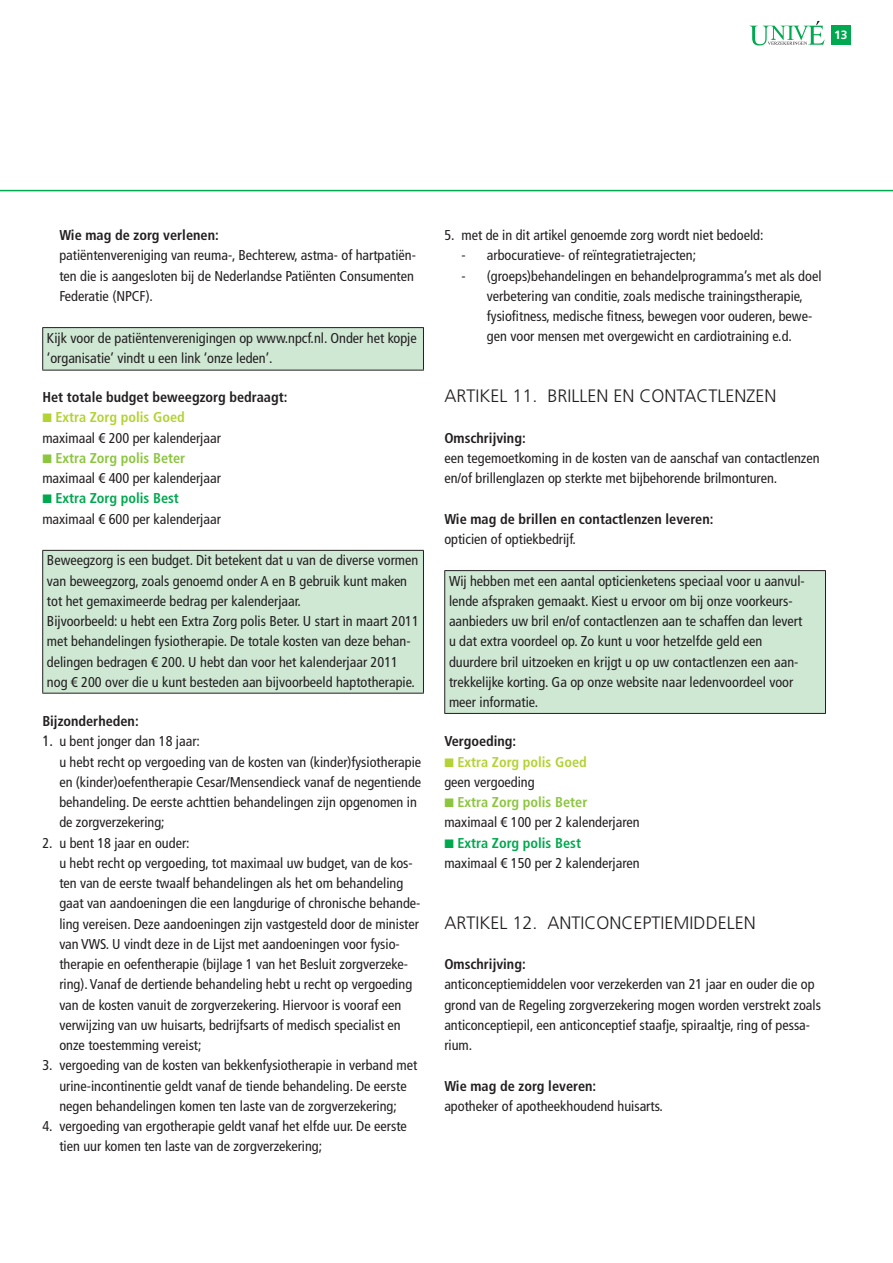
<style>
.page{position:relative;width:893px;height:1263px;background:#fff}
.page>*{position:absolute;margin:0;border:0;box-sizing:border-box;transform-origin:0 0}
.t1{font:300 18px "Frutiger";color:#231f20}
.t2{font:condensed 14.25px/20.2px "Frutiger";color:#231f20}
.t3{font:700 condensed 14.25px "Frutiger";color:#231f20}
.t4{font:700 condensed 14.25px/20.2px "Frutiger";color:#b3d334}
.t5{font:700 12px "Frutiger";color:#fff}
.s1{font-family:"European Pi Three";font-stretch:normal;color:#b3d334}
.s2{font-weight:700;color:#b3d334}
.s3{font-family:"European Pi Three";font-stretch:normal;color:#8cc63f}
.s4{font-weight:700;color:#8cc63f}
.s5{font-family:"European Pi Three";font-stretch:normal;color:#00a84f}
.s6{font-weight:700;color:#00a84f}
.s7{font-size:15px}
.s8{font-family:"European Pi Three";font-weight:400;font-stretch:normal}
.s9{font-weight:400;color:#231f20}
</style>
<div class="page">
<svg style="left:0;top:189px;width:892px;height:2px;background:#6acc98"></svg>
<div style="left:831px;top:26px;width:19px;height:19px;background:#00a84f"></div>
<svg style="left:749px;top:21px;width:75px;height:25px"></svg>
<div style="left:43px;top:328px;width:380px;height:42px;background:#cfe8d4"></div>
<hr style="left:42px;top:327px;width:382px;height:1px;background:#231f20">
<hr style="left:42px;top:328px;width:1px;height:42px;background:#231f20">
<hr style="left:423px;top:328px;width:1px;height:42px;background:#231f20">
<hr style="left:42px;top:370px;width:382px;height:1px;background:#231f20">
<div style="left:43px;top:550px;width:380px;height:143px;background:#cfe8d4"></div>
<hr style="left:42px;top:550px;width:382px;height:1px;background:#231f20">
<hr style="left:42px;top:551px;width:1px;height:142px;background:#231f20">
<hr style="left:423px;top:551px;width:1px;height:142px;background:#231f20">
<hr style="left:42px;top:693px;width:382px;height:1px;background:#231f20">
<div style="left:444px;top:571px;width:381px;height:142px;background:#cfe8d4"></div>
<hr style="left:444px;top:570px;width:381px;height:1px;background:#231f20">
<hr style="left:444px;top:571px;width:1px;height:142px;background:#231f20">
<hr style="left:825px;top:571px;width:1px;height:142px;background:#231f20">
<hr style="left:444px;top:713px;width:381px;height:1px;background:#231f20">
<p class="t5" style="left:834px;top:30px;width:15px">13</p>
<p class="t3" style="left:59px;top:230px;width:161px">Wie mag de zorg verlenen:</p>
<p class="t2" style="left:59px;top:247px;width:358px">patiëntenvereniging van reuma-, Bechterew, astma- of hartpatiën&shy;ten die is aangesloten bij de Nederlandse Patiënten Consumenten<br>Federatie (NPCF).</p>
<p class="t2" style="left:47px;top:329px;width:371px">Kijk voor de patiëntenverenigingen op www.npcf.nl. Onder het kopje ‘organisatie’ vindt u een link ‘onze leden’.</p>
<p class="t3" style="left:42px;top:392px;width:246px">Het totale budget beweegzorg bedraagt:</p>
<p class="t2" style="left:42px;top:409px;width:180px"><span class="s1">-</span> <span class="s2">Extra Zorg polis Goed </span>maximaal € 200 per kalenderjaar</p>
<p class="t2" style="left:42px;top:449px;width:180px"><span class="s3">-</span> <span class="s4">Extra Zorg polis Beter </span>maximaal € 400 per kalenderjaar</p>
<p class="t2" style="left:42px;top:490px;width:180px"><span class="s5">-</span> <span class="s6">Extra Zorg polis Best </span>maximaal € 600 per kalenderjaar</p>
<p class="t2" style="left:47px;top:551px;width:373px">Beweegzorg is een budget. Dit betekent dat u van de diverse vormen van beweegzorg, zoals genoemd onder A en B gebruik kunt maken tot het gemaximeerde bedrag per kalenderjaar.<br>Bijvoorbeeld: u hebt een Extra Zorg polis Beter. U start in maart 2011 met behandelingen fysiotherapie. De totale kosten van deze behan&shy;delingen bedragen € 200. U hebt dan voor het kalenderjaar 2011 nog € 200 over die u kunt besteden aan bijvoorbeeld haptotherapie.</p>
<p class="t3" style="left:42px;top:716px;width:98px">Bijzonderheden:</p>
<p class="t2" style="left:59px;top:733px;width:363px;text-indent:-17px"><span class="s7">1.</span> u bent jonger dan 18 jaar:<br>u hebt recht op vergoeding van de kosten van (kinder)fysiotherapie en (kinder)oefentherapie Cesar/Mensendieck vanaf de negentiende behandeling. De eerste achttien behandelingen zijn opgenomen in de zorgverzekering;</p>
<p class="t2" style="left:59px;top:834px;width:362px;text-indent:-17px">2. u bent 18 jaar en ouder:<br>u hebt recht op vergoeding, tot maximaal uw budget, van de kos&shy;ten van de eerste twaalf behandelingen als het om behandeling gaat van aandoeningen die een langdurige of chronische behande&shy;ling vereisen. Deze aandoeningen zijn vastgesteld door de minister van VWS. U vindt deze in de Lijst met aandoeningen voor fysio&shy;therapie en oefentherapie (bijlage 1 van het Besluit zorgverzeke&shy;ring). Vanaf de dertiende behandeling hebt u recht op vergoeding van de kosten vanuit de zorgverzekering. Hiervoor is vooraf een verwijzing van uw huisarts, bedrijfsarts of medisch specialist en onze toestemming vereist;</p>
<p class="t2" style="left:42px;top:1057px;width:376px;text-align:center">3. vergoeding van de kosten van bekkenfysiotherapie in verband met urine-incontinentie geldt vanaf de tiende behandeling. De eerste negen behandelingen komen ten laste van de zorgverzekering;</p>
<p class="t2" style="left:59px;top:1117px;width:349px;text-indent:-17px">4. ve rgoeding van ergotherapie geldt vanaf het elfde uur. De eerste tien uur komen ten laste van de zorgverzekering;</p>
<p class="t2" style="left:444px;top:226px;width:320px">5. met de in dit artikel genoemde zorg wordt niet bedoeld:</p>
<p class="t2" style="left:461px;top:247px;width:236px">- arbocuratieve- of reïntegratietrajecten;</p>
<p class="t2" style="left:487px;top:267px;width:336px;text-indent:-25px">- (groeps)behandelingen en behandelprogramma’s met als doel verbetering van conditie, zoals medische trainingstherapie, fysiofitness, medische fitness, bewegen voor ouderen, bewe&shy;gen voor mensen met overgewicht en cardiotraining e.d.</p>
<p class="t1" style="left:444px;top:389px;width:333px">ARTIKEL 11. BRILLEN EN CONTACTLENZEN</p>
<p class="t3" style="left:444px;top:432px;width:83px">Omschrijving:</p>
<p class="t2" style="left:444px;top:449px;width:377px">een tegemoetkoming in de kosten van de aanschaf van contactlenzen en/of brillenglazen op sterkte met bijbehorende brilmonturen.</p>
<p class="t3" style="left:444px;top:513px;width:270px">Wie mag de brillen en contactlenzen leveren:</p>
<p class="t2" style="left:444px;top:530px;width:133px">opticien of optiekbedrijf.</p>
<p class="t2" style="left:449px;top:572px;width:357px">Wij hebben met een aantal opticienketens speciaal voor u aanvul&shy;lende afspraken gemaakt. Kiest u ervoor om bij onze voorkeurs&shy;aanbieders uw bril en/of contactlenzen aan te schaffen dan levert u dat extra voordeel op. Zo kunt u voor hetzelfde geld een duurdere bril uitzoeken en krijgt u op uw contactlenzen een aan&shy;trekkelijke korting. Ga op onze website naar ledenvoordeel voor meer informatie.</p>
<p class="t3" style="left:444px;top:736px;width:73px">Vergoeding:</p>
<p class="t4" style="left:444px;top:753px;width:144px"><span class="s8">-</span> Extra Zorg polis Goed <span class="s9">geen vergoeding</span></p>
<p class="t2" style="left:444px;top:793px;width:197px"><span class="s3">-</span> <span class="s4">Extra Zorg polis Beter </span>maximaal € 100 per 2 kalenderjaren</p>
<p class="t2" style="left:444px;top:834px;width:197px"><span class="s5">-</span> <span class="s6">Extra Zorg polis Best<br></span>maximaal € 150 per 2 kalenderjaren</p>
<p class="t1" style="left:444px;top:915px;width:313px">ARTIKEL 12. ANTICONCEPTIEMIDDELEN</p>
<p class="t3" style="left:444px;top:959px;width:83px">Omschrijving:</p>
<p class="t2" style="left:444px;top:976px;width:378px">anticonceptiemiddelen voor verzekerden van 21 jaar en ouder die op grond van de Regeling zorgverzekering mogen worden verstrekt zoals anticonceptiepil, een anticonceptief staafje, spiraaltje, ring of pessa&shy;rium.</p>
<p class="t3" style="left:444px;top:1080px;width:153px">Wie mag de zorg leveren:</p>
<p class="t2" style="left:444px;top:1097px;width:220px">apotheker of apotheekhoudend huisarts.</p>
</div>
